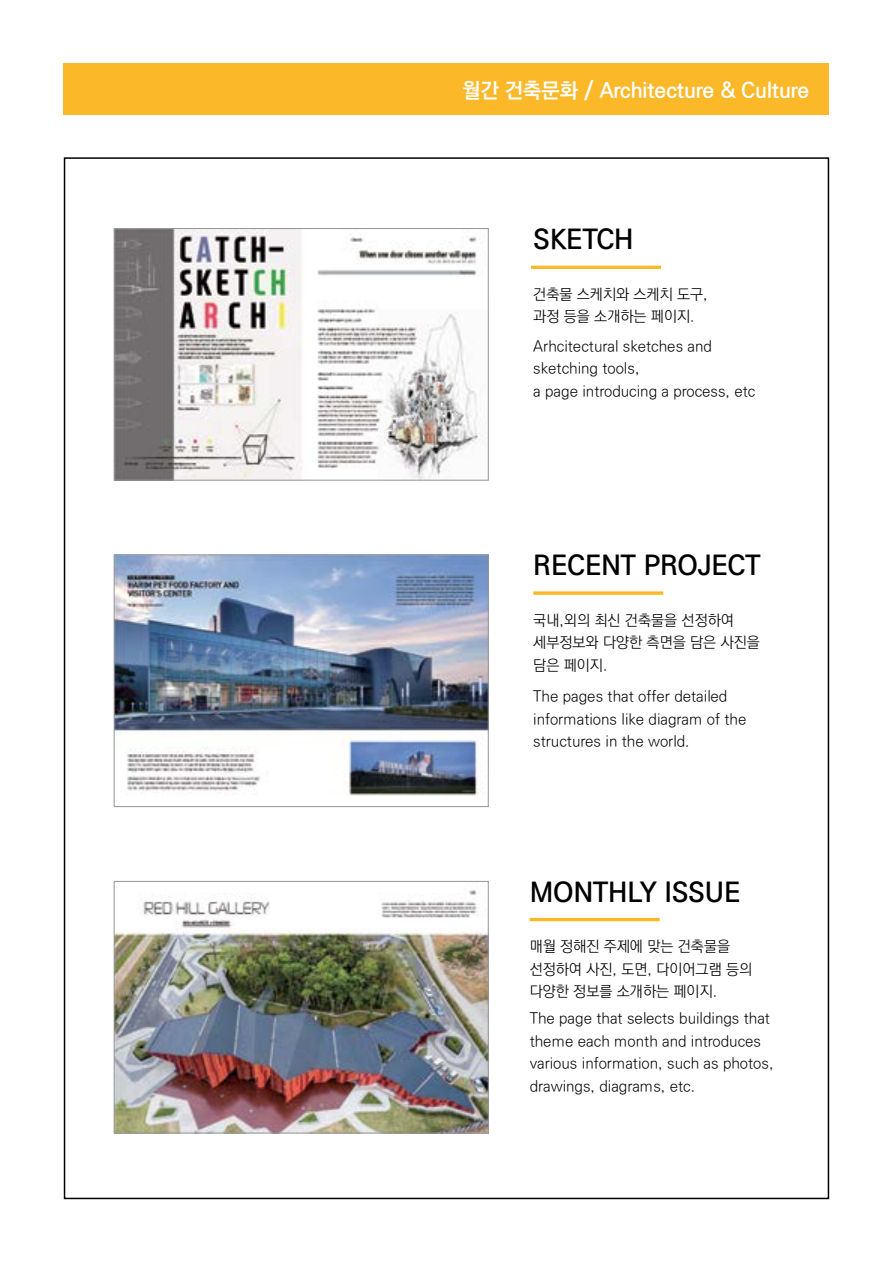
<style>
.page{position:relative;width:893px;height:1263px;background:#fff}
.page>*{position:absolute;margin:0;border:0;box-sizing:border-box;transform-origin:0 0}
.t1{font:700 27px "Ko Pub Dotum";color:#000}
.t2{font:700 21px "Ko Pub Dotum";color:#fff}
.t3{font:300 15px/22.5px "Ko Pub Dotum";color:#000}
</style>
<div class="page">
<hr style="left:531px;top:266px;width:130px;height:3px;background:#fbb829">
<div style="left:64px;top:64px;width:765px;height:51px;background:#fbb829"></div>
<svg style="left:533px;top:591px;width:130px;height:4px"></svg>
<hr style="left:530px;top:918px;width:130px;height:3px;background:#fbb829">
<img style="left:116px;top:230px;width:370px;height:249px">
<div style="left:114px;top:228px;width:375px;height:253px;border:1px solid #939598"></div>
<img style="left:116px;top:557px;width:371px;height:239px">
<div style="left:114px;top:555px;width:375px;height:252px;border:1px solid #939598"></div>
<img style="left:116px;top:890px;width:371px;height:241px">
<div style="left:114px;top:881px;width:375px;height:252px;border:1px solid #939598"></div>
<h2 class="t2" style="left:462px;top:80px;width:348px">월간 건축문화 / Architecture &amp; Culture</h2>
<h1 class="t1" style="left:534px;top:226px;width:102px">SKETCH</h1>
<p class="t3" style="left:533px;top:284px;width:176px">건축물 스케치와 스케치 도구, 과정 등을 소개하는 페이지.</p>
<p class="t3" style="left:533px;top:335px;width:224px">Arhcitectural sketches and sketching tools,<br>a page introducing a process, etc</p>
<h1 class="t1" style="left:533px;top:552px;width:229px">RECENT PROJECT</h1>
<p class="t3" style="left:533px;top:609px;width:228px">국내,외의 최신 건축물을 선정하여 세부정보와 다양한 측면을 담은 사진을 담은 페이지.</p>
<p class="t3" style="left:533px;top:686px;width:215px">The pages that offer detailed informations like diagram of the structures in the world.</p>
<h1 class="t1" style="left:530px;top:879px;width:212px">MONTHLY ISSUE</h1>
<p class="t3" style="left:530px;top:936px;width:224px">매월 정해진 주제에 맞는 건축물을 선정하여 사진, 도면, 다이어그램 등의 다양한 정보를 소개하는 페이지.</p>
<p class="t3" style="left:530px;top:1008px;width:245px">The page that selects buildings that theme each month and introduces various information, such as photos, drawings, diagrams, etc.</p>
</div>
